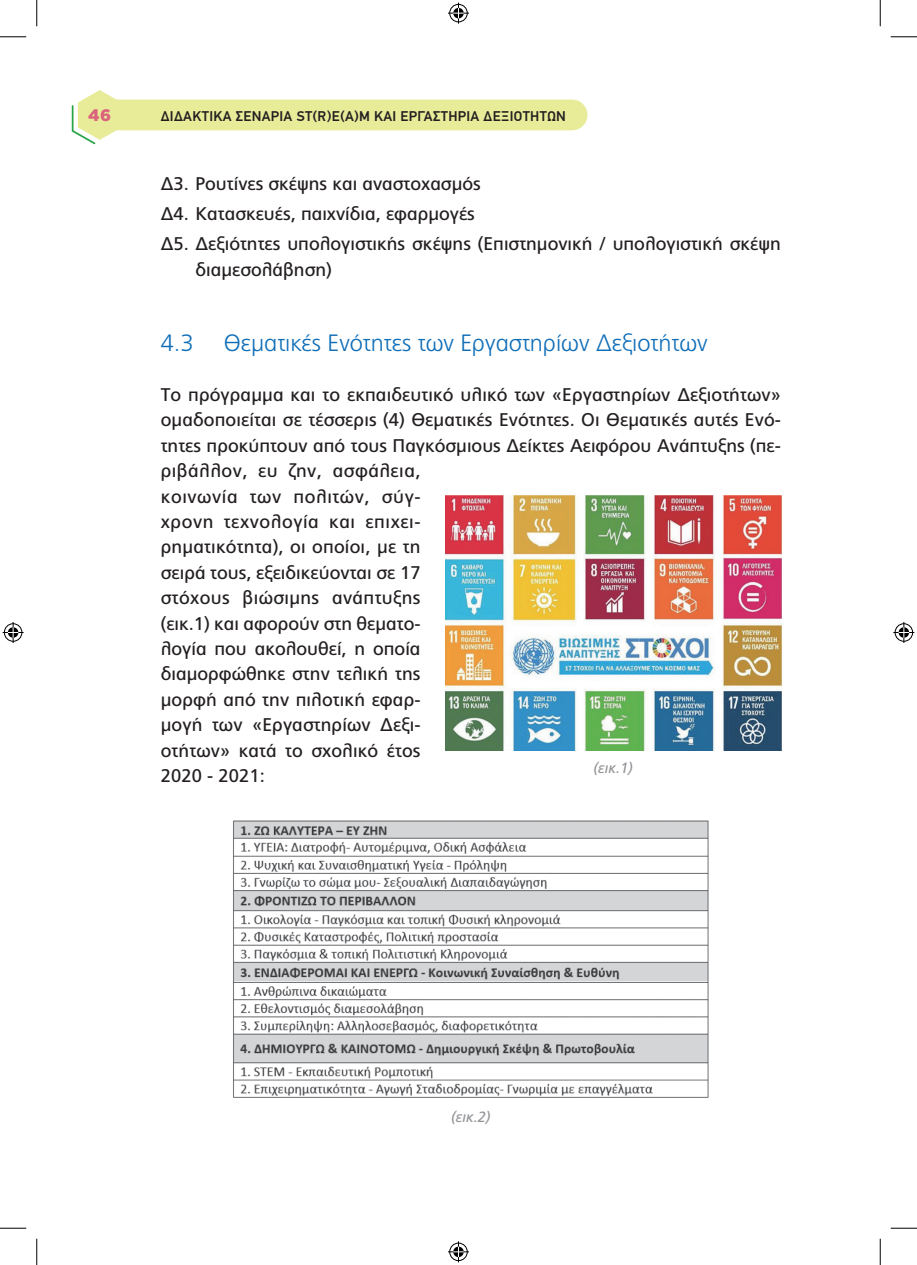
<style>
.page{position:relative;width:917px;height:1265px;background:#fff}
.page>*{position:absolute;margin:0;border:0;box-sizing:border-box;transform-origin:0 0}
.t1{font:300 23.62px "PF Catalog";color:#0f6eb8}
.t2{font:18.38px/25.4px "PF Catalog";letter-spacing:.005em;color:#231f20}
.t3{font:900 16.62px "Gotham Greek";color:#db647c}
.t4{font:italic 14.88px "PF Catalog";color:#939598}
.t5{font:500 14px "PF Din Text Pro";letter-spacing:.025em;color:#231f20}
</style>
<div class="page">
<svg style="left:71px;top:90px;width:516px;height:55px"></svg>
<img style="left:233px;top:820px;width:476px;height:278px">
<img style="left:445px;top:495px;width:336px;height:255px">
<svg style="left:0;top:36px;width:26px;height:1px"></svg>
<svg style="left:891px;top:36px;width:26px;height:1px"></svg>
<svg style="left:0;top:1227px;width:26px;height:1px"></svg>
<svg style="left:891px;top:1227px;width:26px;height:1px"></svg>
<svg style="left:36px;top:0;width:1px;height:26px"></svg>
<svg style="left:36px;top:1238px;width:1px;height:26px"></svg>
<svg style="left:880px;top:0;width:1px;height:26px"></svg>
<svg style="left:880px;top:1238px;width:1px;height:26px"></svg>
<svg style="left:448px;top:3px;width:21px;height:21px"></svg>
<svg style="left:448px;top:1241px;width:21px;height:20px"></svg>
<svg style="left:3px;top:622px;width:21px;height:21px"></svg>
<svg style="left:893px;top:622px;width:21px;height:21px"></svg>
<p class="t3" style="left:88px;top:105px;width:24px">46</p>
<p class="t5" style="left:161px;top:108px;width:406px">ΔΙΔΑΚΤΙΚΆ ΣΕΝΆΡΙΑ ST(R)E(A)M ΚΑΙ ΕΡΓΑΣΤΉΡΙΑ ΔΕΞΙΟΤΉΤΩΝ</p>
<p class="t2" style="left:161px;top:168px;width:622px;line-height:30.3px">Δ3. Ρουτίνες σκέψης και αναστοχασμός<br>Δ4. Κατασκευές, παιχνίδια, εφαρμογές<br>Δ5. Δεξιότητες υπολογιστικής σκέψης (Επιστημονική / υπολογιστική σκέψη</p>
<p class="t2" style="left:195px;top:257px;width:138px">διαμεσολάβηση)</p>
<p class="t1" style="left:161px;top:329px;width:34px">4.3</p>
<p class="t1" style="left:224px;top:329px;width:485px">Θεματικές Ενότητες των Εργαστηρίων Δεξιοτήτων</p>
<p class="t2" style="left:161px;top:382px;width:622px">Το πρόγραμμα και το εκπαιδευτικό υλικό των «Εργαστηρίων Δεξιοτήτων» ομαδοποιείται σε τέσσερις (4) Θεματικές Ενότητες. Οι Θεματικές αυτές Ενό&shy;τητες προκύπτουν από τους Παγκόσμιους Δείκτες Αειφόρου Ανάπτυξης (πε&shy;ριβάλλον, ευ ζην, ασφάλεια,<br>κοινωνία των πολιτών, σύγ-<br>χρονη τεχνολογία και επιχει-<br>ρηματικότητα), οι οποίοι, με τη<br>σειρά τους, εξειδικεύονται σε 17<br>στόχους βιώσιμης ανάπτυξης<br>(εικ.1) και αφορούν στη θεματο-<br>λογία που ακολουθεί, η οποία<br>διαμορφώθηκε στην τελική της<br>μορφή από την πιλοτική εφαρ-<br>μογή των «Εργαστηρίων Δεξι-<br>οτήτων» κατά το σχολικό έτος<br>2020 - 2021:</p>
<p class="t4" style="left:594px;top:759px;width:40px">(εικ.1)</p>
<p class="t4" style="left:451px;top:1108px;width:40px">(εικ.2)</p>
</div>
